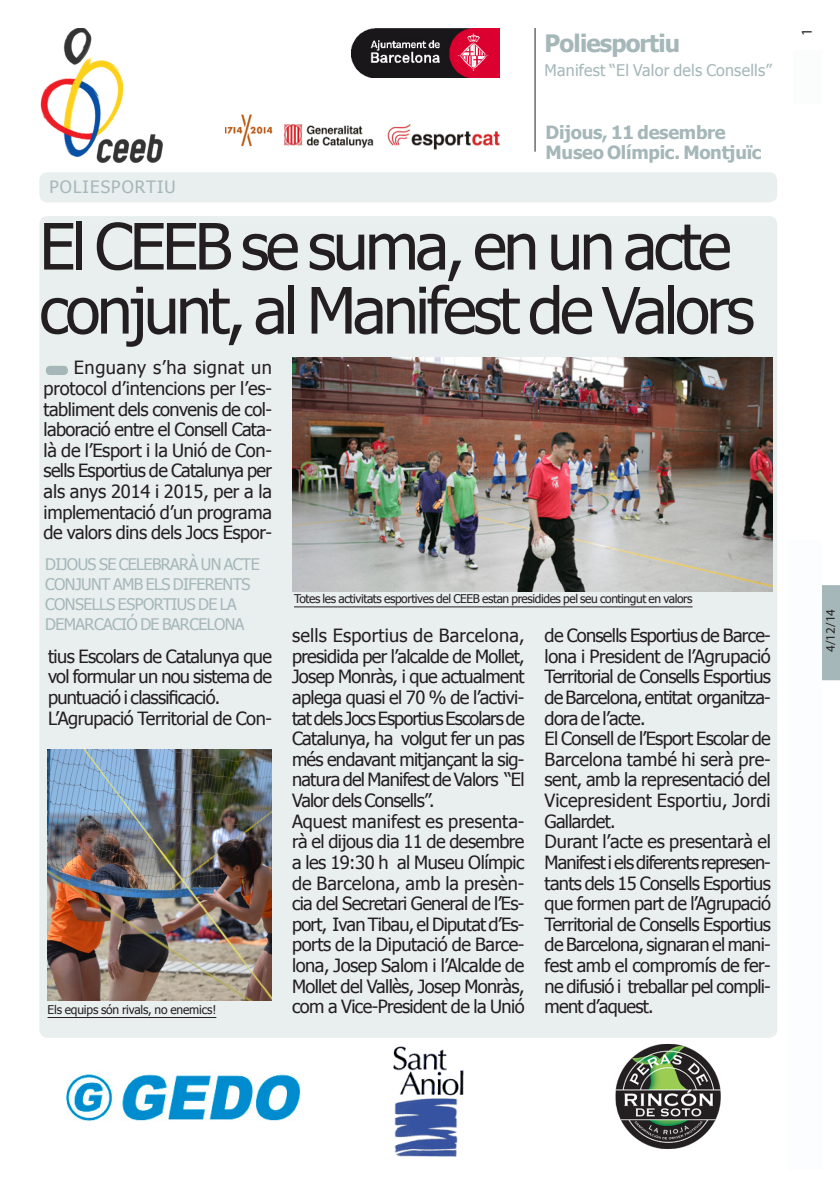
<style>
.page{position:relative;width:840px;height:1191px;background:#fff}
.page>*{position:absolute;margin:0;border:0;box-sizing:border-box;transform-origin:0 0}
.totc_TITULAR-noti-31{font:64px/64px "Tahoma";letter-spacing:-.055em;color:#231f20}
.t1{font:700 24px "Tahoma";letter-spacing:-.035em;color:#a5b7b9}
.totc_TEXT_BASE{font:18.2px/20.6px "Tahoma";letter-spacing:-.04em;color:#231f20;text-align:justify}
.t2{font:700 18.2px/20.6px "Tahoma";letter-spacing:-.015em;color:#a5b7b9}
.totc_EPÍGRAF{font:17px "Tahoma";letter-spacing:.065em;color:#a5b7b9}
.totc_EPÍGRAF-2{font:16px/20px "Tahoma";letter-spacing:-.035em;color:#a5b7b9}
.totc_EPÍGRAF-3{font:16px "Tahoma";letter-spacing:.015em;color:#a5b7b9}
.t3{font:15px "Myriad Pro";color:#231f20}
.totc_FRASE_noti-càrr{font:13px "Myriad Pro";color:#231f20}
.totc_PEU_FOTO{font:12px "Tahoma";letter-spacing:-.035em;color:#231f20}
.totc_PEU_FOTO-2{font:12px "Tahoma";letter-spacing:-.015em;color:#231f20}
</style>
<div class="page">
<div style="left:822px;top:585px;width:17px;height:95px;background:#a5b7b9"></div>
<div style="left:39px;top:216px;width:737px;height:821px;background:#e9eeef;border-radius:8px"></div>
<div style="left:39px;top:172px;width:737px;height:30px;background:#e9eeef;border-radius:8px"></div>
<img style="left:292px;top:357px;width:480px;height:234px">
<hr style="left:294px;top:606px;width:398px;height:1px;background:#231f20">
<hr style="left:534px;top:28px;width:1px;height:124px;background:#231f20">
<div style="left:787px;top:540px;width:34px;height:629px;background:#fbfdfe"></div>
<div style="left:793px;top:50px;width:28px;height:54px;background:#fbfdfc"></div>
<img style="left:351px;top:28px;width:148px;height:50px">
<img style="left:66px;top:1072px;width:235px;height:49px">
<img style="left:615px;top:1044px;width:106px;height:105px">
<img style="left:393px;top:1046px;width:71px;height:111px">
<img style="left:225px;top:114px;width:275px;height:36px">
<img style="left:40px;top:28px;width:123px;height:134px">
<img style="left:47px;top:749px;width:225px;height:251px">
<hr style="left:47px;top:1017px;width:169px;height:1px;background:#231f20">
<div style="left:46px;top:366px;width:22px;height:9px;background:#a5b7b9;border-radius:4px"></div>
<p class="t1" style="left:544px;top:27px;width:137px">Poliesportiu</p>
<p class="totc_EPÍGRAF-3" style="left:544px;top:60px;width:229px">Manifest “El Valor dels Consells”</p>
<p class="totc_EPÍGRAF" style="left:49px;top:176px;width:128px">POLIESPORTIU</p>
<p class="t2" style="left:545px;top:121px;width:217px">Dijous, 11 desembre<br>Museo Olímpic. Montjuïc</p>
<p class="totc_TITULAR-noti-31" style="left:39px;top:211px;width:716px">El CEEB se suma, en un acte conjunt, al Manifest de Valors</p>
<p class="totc_TEXT_BASE" style="left:44px;top:356px;width:230px;text-indent:30px">Enguany s’ha signat un protocol d’intencions per l’es· tabliment dels convenis de col· laboració entre el Consell Cata· là de l’Esport i la Unió de Con· sells Esportius de Catalunya per als anys 2014 i 2015, per a la implementació d’un programa de valors dins dels Jocs Espor·</p>
<p class="totc_EPÍGRAF-2" style="left:45px;top:554px;width:216px">DIJOUS SE CELEBRARÀ UN ACTE<br>CONJUNT AMB ELS DIFERENTS<br>CONSELLS ESPORTIUS DE LA<br>DEMARCACIÓ DE BARCELONA</p>
<p class="totc_TEXT_BASE" style="left:48px;top:645px;width:225px">tius Escolars de Catalunya que vol formular un nou sistema de puntuació i classificació.</p>
<p class="totc_TEXT_BASE" style="left:48px;top:707px;width:225px">L’Agrupació Territorial de Con·</p>
<p class="totc_PEU_FOTO-2" style="left:47px;top:1001px;width:170px">Els equips són rivals, no enemics!</p>
<p class="totc_PEU_FOTO" style="left:294px;top:590px;width:400px">Totes les activitats esportives del CEEB estan presidides pel seu contingut en valors</p>
<p class="totc_TEXT_BASE" style="left:292px;top:624px;width:234px">sells Esportius de Barcelona, presidida per l’alcalde de Mollet, Josep Monràs, i que actualment aplega quasi el 70 % de l’activi· tat dels Jocs Esportius Escolars de Catalunya, ha volgut fer un pas més endavant mitjançant la sig· natura del Manifest de Valors “El Valor dels Consells”.</p>
<p class="totc_TEXT_BASE" style="left:292px;top:810px;width:234px">Aquest manifest es presenta· rà el dijous dia 11 de desembre a les 19:30 h al Museu Olímpic de Barcelona, amb la presèn· cia del Secretari General de l’Es· port, Ivan Tibau, el Diputat d’Es· ports de la Diputació de Barce· lona, Josep Salom i l’Alcalde de Mollet del Vallès, Josep Monràs, com a Vice-President de la Unió</p>
<p class="totc_TEXT_BASE" style="left:544px;top:624px;width:228px">de Consells Esportius de Barce· lona i President de l’Agrupació Territorial de Consells Esportius de Barcelona, entitat organitza· dora de l’acte.</p>
<p class="totc_TEXT_BASE" style="left:544px;top:727px;width:228px">El Consell de l’Esport Escolar de Barcelona també hi serà pre· sent, amb la representació del Vicepresident Esportiu, Jordi Gallardet.</p>
<p class="totc_TEXT_BASE" style="left:544px;top:830px;width:228px">Durant l’acte es presentarà el Manifest i els diferents represen· tants dels 15 Consells Esportius que formen part de l’Agrupació Territorial de Consells Esportius de Barcelona, signaran el mani· fest amb el compromís de fer&shy;ne difusió i treballar pel compli· ment d’aquest.</p>
<p class="t3" style="left:797px;top:36px;width:9px;rotate:-90deg">1</p>
<p class="totc_FRASE_noti-càrr" style="left:822px;top:652px;width:44px;rotate:-90deg">4/12/14</p>
</div>
